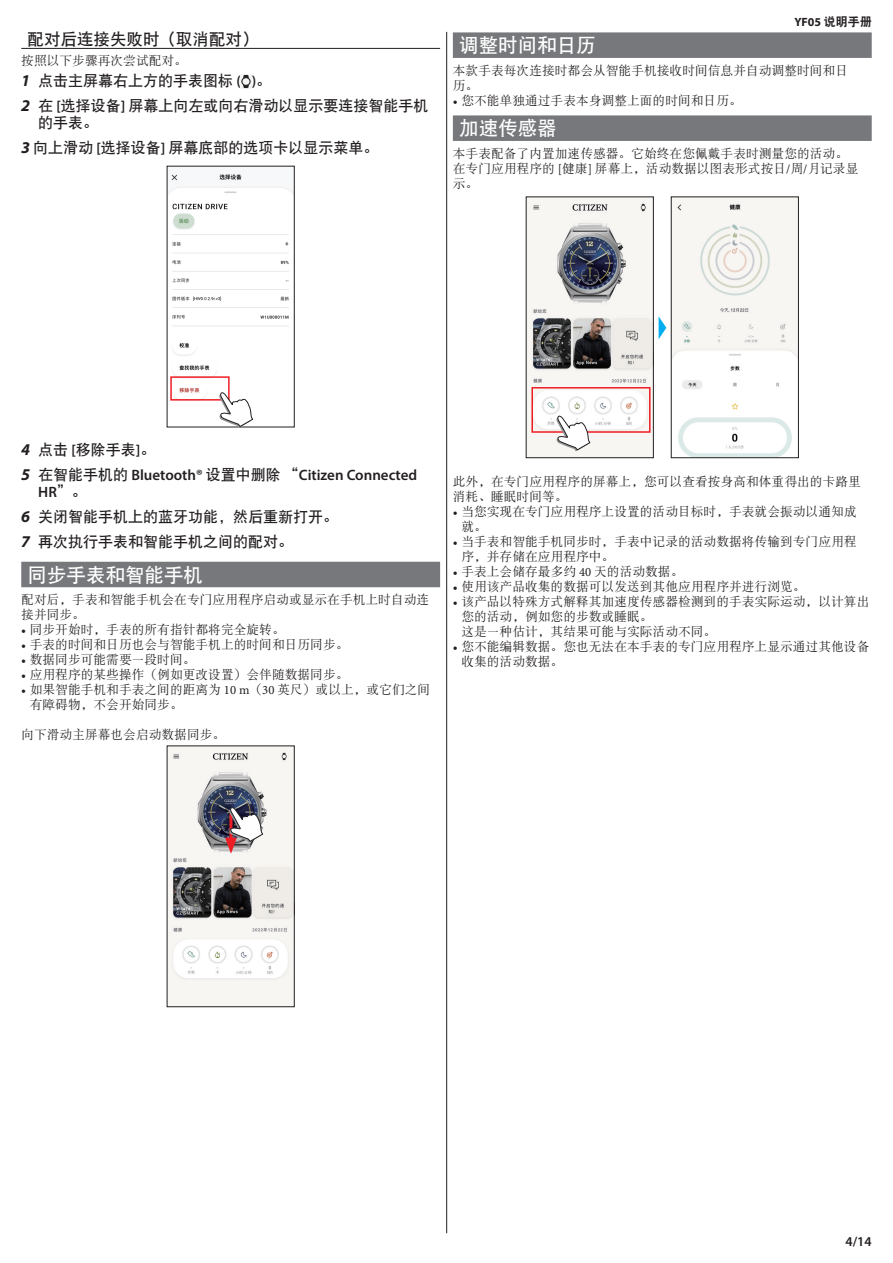
<style>
.page{position:relative;width:893px;height:1263px;background:#fff}
.page>*{position:absolute;margin:0;border:0;box-sizing:border-box;transform-origin:0 0}
.t1{font:19.5px "DFP Hei W7 G Bpc EUC H";color:#fff}
.t2{font:16.5px "DFP Hei W7 G Bpc EUC H";color:#231f20}
.t3{font:15px/25px "DFP Hei W7 G Bpc EUC H";color:#231f20}
.t4{font:600 15px/16.5px "Myriad Pro";color:#231f20}
.t5{font:600 13.5px "Myriad Pro";color:#231f20}
.t6{font:12.75px/15px "DFP Song W5 G Bpc EUC H";color:#231f20}
.t7{font:700 12px "Myriad Pro";color:#231f20}
.s1{font-family:"Myriad Pro";font-weight:700;font-style:italic;font-size:16.5px}
.s2{font-family:"Myriad Pro";font-weight:600}
.s3{font-family:"DFP Hei W9 G Bpc EUC H";font-weight:400}
.s4{font-family:"Minion Pro"}
.s5{font-weight:700;font-style:italic;font-size:16.5px}
.s6{font-family:"DFP Hei W7 G Bpc EUC H";font-weight:400}
</style>
<div class="page">
<hr style="left:446px;top:32px;width:1px;height:1201px;background:#231f20">
<hr style="left:21px;top:48px;width:419px;height:1px;background:#231f20">
<div style="left:21px;top:562px;width:419px;height:25px;background:#76787b"></div>
<img style="left:241px;top:74px;width:11px;height:15px">
<img style="left:169px;top:174px;width:123px;height:246px">
<div style="left:170px;top:376px;width:60px;height:25px;border:2px solid #ee1d23"></div>
<svg style="left:218px;top:392px;width:35px;height:36px"></svg>
<img style="left:169px;top:748px;width:123px;height:257px">
<svg style="left:225px;top:807px;width:38px;height:47px"></svg>
<div style="left:453px;top:32px;width:419px;height:26px;background:#76787b"></div>
<div style="left:453px;top:115px;width:419px;height:26px;background:#76787b"></div>
<img style="left:528px;top:199px;width:123px;height:257px">
<svg style="left:659px;top:317px;width:7px;height:22px"></svg>
<div style="left:531px;top:387px;width:119px;height:46px;border:2px solid #ee1d23"></div>
<img style="left:673px;top:199px;width:124px;height:257px">
<div style="left:671px;top:197px;width:128px;height:261px;border:1px solid #231f20"></div>
<svg style="left:555px;top:415px;width:36px;height:36px"></svg>
<p class="t2" style="left:28px;top:30px;width:233px">配对后连接失败时（取消配对）</p>
<p class="t6" style="left:21px;top:53px;width:167px">按照以下步骤再次尝试配对。</p>
<p class="t3" style="left:21px;top:68px;width:409px"><span class="s1">1</span> 点击主屏幕右上方的手表图标 <span class="s2">( )</span>。<br><span class="s1">2</span> 在 <span class="s2">[</span>选择设备<span class="s2">]</span> 屏幕上向左或向右滑动以显示要连接智能手机</p>
<p class="t3" style="left:21px;top:110px;width:359px;text-indent:17px">的手表。<br><span class="s1">3</span> 向上滑动 <span class="s2">[</span>选择设备<span class="s2">]</span> 屏幕底部的选项卡以显示菜单。</p>
<p class="t7" style="left:795px;top:14px;width:79px">YF05 <span class="s3">说明手册</span></p>
<h1 class="t1" style="left:459px;top:36px;width:138px">调整时间和日历</h1>
<p class="t6" style="left:453px;top:63px;width:397px">本款手表每次连接时都会从智能手机接收时间信息并自动调整时间和日历。</p>
<p class="t6" style="left:453px;top:93px;width:291px"><span class="s4">•</span> 您不能单独通过手表本身调整上面的时间和日历。</p>
<h1 class="t1" style="left:459px;top:119px;width:99px">加速传感器</h1>
<p class="t6" style="left:453px;top:146px;width:407px">本手表配备了内置加速传感器。它始终在您佩戴手表时测量您的活动。在专门应用程序的 <span class="s4">[</span>健康<span class="s4">]</span> 屏幕上，活动数据以图表形式按日<span class="s4">/</span>周<span class="s4">/</span>月记录显示。</p>
<p class="t3" style="left:21px;top:437px;width:136px"><span class="s1">4</span> 点击 <span class="s2">[</span>移除手表<span class="s2">]</span>。</p>
<p class="t4" style="left:38px;top:466px;width:380px;text-indent:-17px"><span class="s5">5</span> <span class="s6">在智能手机的</span> Bluetooth® <span class="s6">设置中删除 “</span>Citizen Connected<br>HR<span class="s6">”。</span></p>
<p class="t3" style="left:21px;top:504px;width:319px"><span class="s1">6</span> 关闭智能手机上的蓝牙功能，然后重新打开。<br><span class="s1">7</span> 再次执行手表和智能手机之间的配对。</p>
<h1 class="t1" style="left:28px;top:565px;width:177px">同步手表和智能手机</h1>
<p class="t6" style="left:21px;top:592px;width:409px">配对后，手表和智能手机会在专门应用程序启动或显示在手机上时自动连接并同步。</p>
<p class="t6" style="left:21px;top:622px;width:265px"><span class="s4">•</span> 同步开始时，手表的所有指针都将完全旋转。</p>
<p class="t6" style="left:21px;top:637px;width:329px"><span class="s4">•</span> 手表的时间和日历也会与智能手机上的时间和日历同步。</p>
<p class="t6" style="left:21px;top:652px;width:176px"><span class="s4">•</span> 数据同步可能需要一段时间。</p>
<p class="t6" style="left:21px;top:667px;width:329px"><span class="s4">•</span> 应用程序的某些操作（例如更改设置）会伴随数据同步。</p>
<p class="t6" style="left:30px;top:682px;width:402px;text-indent:-9px"><span class="s4">•</span> 如果智能手机和手表之间的距离为 <span class="s4">10 m</span>（<span class="s4">30</span> 英尺）或以上，或它们之间有障碍物，不会开始同步。</p>
<p class="t6" style="left:21px;top:727px;width:206px">向下滑动主屏幕也会启动数据同步。</p>
<p class="t6" style="left:453px;top:474px;width:409px">此外，在专门应用程序的屏幕上，您可以查看按身高和体重得出的卡路里消耗、睡眠时间等。</p>
<p class="t6" style="left:461px;top:504px;width:397px;text-indent:-9px"><span class="s4">•</span> 当您实现在专门应用程序上设置的活动目标时，手表就会振动以通知成就。</p>
<p class="t6" style="left:461px;top:534px;width:397px;text-indent:-9px"><span class="s4">•</span> 当手表和智能手机同步时，手表中记录的活动数据将传输到专门应用程序，并存储在应用程序中。</p>
<p class="t6" style="left:453px;top:564px;width:232px"><span class="s4">•</span> 手表上会储存最多约 <span class="s4">40</span> 天的活动数据。</p>
<p class="t6" style="left:453px;top:579px;width:354px"><span class="s4">•</span> 使用该产品收集的数据可以发送到其他应用程序并进行浏览。</p>
<p class="t6" style="left:461px;top:594px;width:410px;text-indent:-9px"><span class="s4">•</span> 该产品以特殊方式解释其加速度传感器检测到的手表实际运动，以计算出您的活动，例如您的步数或睡眠。<br>这是一种估计，其结果可能与实际活动不同。</p>
<p class="t6" style="left:461px;top:639px;width:410px;text-indent:-9px"><span class="s4">•</span> 您不能编辑数据。您也无法在本手表的专门应用程序上显示通过其他设备收集的活动数据。</p>
<p class="t5" style="left:845px;top:1233px;width:28px">4/14</p>
</div>
